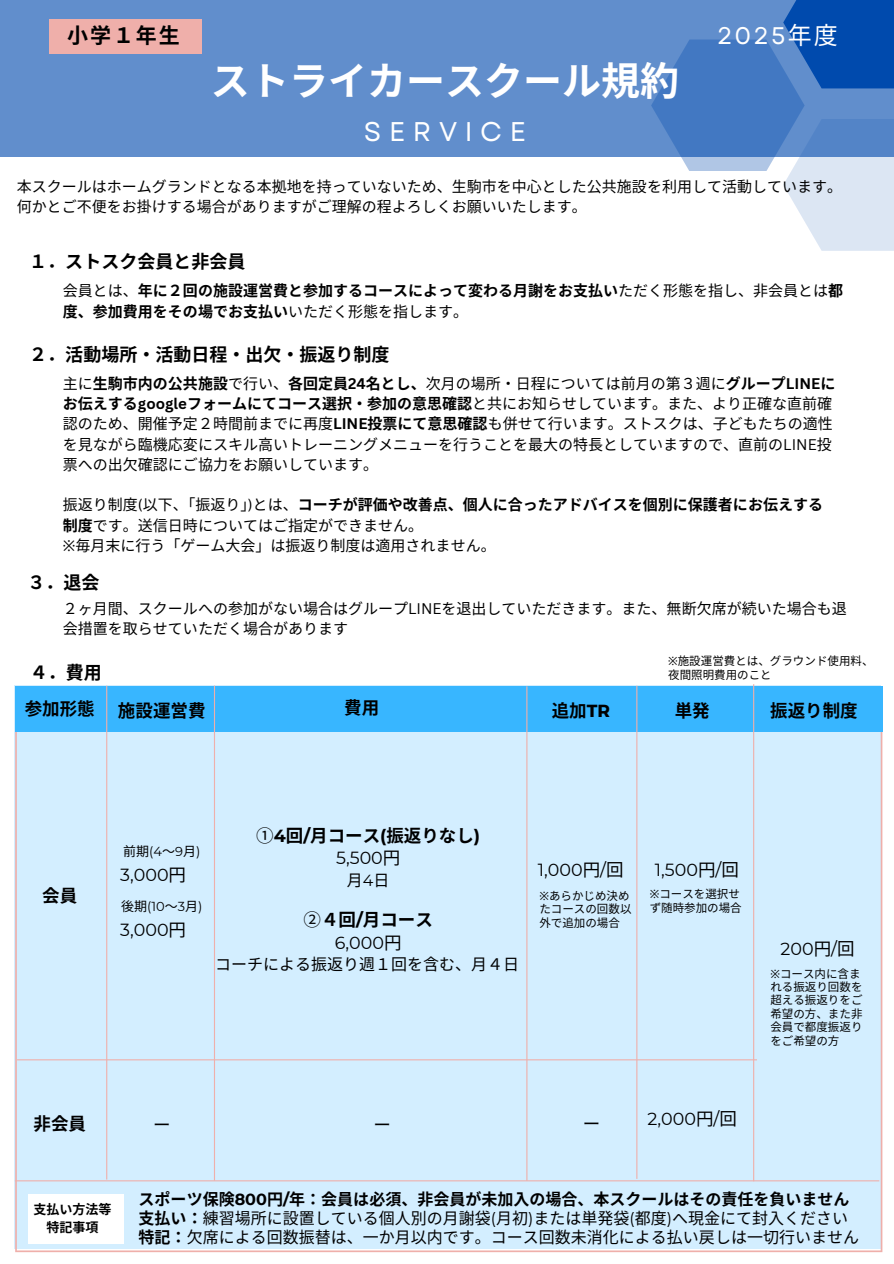
<style>
.page{position:relative;width:894px;height:1264px;background:#fff}
.page>*{position:absolute;margin:0;border:0;box-sizing:border-box;transform-origin:0 0}
.t1{font:700 39px "Noto Sans CJ Ksc";color:#fff}
.t2{font:27px "Garet";letter-spacing:.28em;color:#fff}
.t3{font:24px "Garet";color:#fff}
.t4{font:700 21px "Noto Sans CJ Ksc";color:#000}
.t5{font:700 18px "Noto Sans CJ Ksc";color:#000}
.t6{font:17.55px "Montserrat";color:#000}
.t7{font:700 17.55px "Noto Sans CJ Ksc";color:#000}
.t8{font:17.55px "Noto Sans CJ Ksc";color:#000}
.t9{font:16.05px "Noto Sans CJ Ksc";color:#000}
.t10{font:700 16.05px "Noto Sans CJ Ksc";color:#000}
.t11{font:15px/20.2px "Noto Sans CJ Ksc";color:#000}
.t12{font:700 15px/20.2px "Noto Sans CJ Ksc";color:#000}
.t13{font:700 13.05px "Noto Sans CJ Ksc";color:#000}
.t14{font:13.05px "Montserrat";color:#000}
.t15{font:13.05px "Noto Sans CJ Ksc";color:#000}
.t16{font:11.55px/13.5px "Noto Sans CJ Ksc";color:#000}
.s1{font-family:"Noto Sans CJ Ksc"}
.s2{font-weight:400}
.s3{font-weight:700}
.s4{font-family:"Canva Sans";font-weight:700}
.s5{font-family:"Canva Sans"}
.s6{font-family:"Noto Sans"}
.s7{font-family:"Montserrat"}
</style>
<div class="page">
<div style="left:0;top:0;width:893px;height:157px;background:#618ecc"></div>
<div style="left:49px;top:19px;width:152px;height:34px;background:#efafaa"></div>
<div style="left:15px;top:731px;width:867px;height:520px;background:#d3eeff"></div>
<div style="left:15px;top:686px;width:867px;height:45px;background:#38b6ff"></div>
<hr style="left:17px;top:1059px;width:739px;height:1px;background:#efafaa">
<hr style="left:214px;top:685px;width:1px;height:495px;background:#efafaa">
<hr style="left:106px;top:685px;width:1px;height:494px;background:#efafaa">
<hr style="left:526px;top:686px;width:1px;height:494px;background:#efafaa">
<hr style="left:15px;top:1180px;width:864px;height:1px;background:#efafaa">
<hr style="left:636px;top:685px;width:1px;height:493px;background:#efafaa">
<hr style="left:752px;top:684px;width:2px;height:497px;background:#efafaa">
<div style="left:28px;top:1193px;width:95px;height:50px;background:#fff"></div>
<div style="left:783px;top:0;width:110px;height:88px;background:#004aad"></div>
<svg style="left:651px;top:39px;width:242px;height:212px"></svg>
<h3 class="t4" style="left:67px;top:19px;width:112px">小学１年生</h3>
<p class="t3" style="left:716px;top:18px;width:120px">2025<span class="s1">年度</span></p>
<p class="t1" style="left:211px;top:49px;width:467px">ストライカースクール規約</p>
<p class="t2" style="left:364px;top:112px;width:164px">SERVICE</p>
<p class="t11" style="left:17px;top:176px;width:826px">本スクールはホームグランドとなる本拠地を持っていないため、生駒市を中心とした公共施設を利用して活動しています。</p>
<p class="t11" style="left:17px;top:196px;width:571px">何かとご不便をお掛けする場合がありますがご理解の程よろしくお願いいたします。</p>
<p class="t5" style="left:29px;top:247px;width:218px">１．ストスク会員と非会員</p>
<p class="t12" style="left:63px;top:280px;width:781px"><span class="s2">会員とは、</span>年に２回の施設運営費と参加するコースによって変わる月謝をお支払い<span class="s2">ただく形態を指し、非会員とは</span>都度、参加費用をその場でお支払い<span class="s2">いただく形態を指します。</span></p>
<p class="t5" style="left:29px;top:340px;width:360px">２．活動場所・活動日程・出欠・振返り制度</p>
<p class="t11" style="left:63px;top:372px;width:773px">主に<span class="s3">生駒市内の公共施設</span>で行い、<span class="s3">各回定員</span><span class="s4">24</span><span class="s3">名とし、</span>次月の場所・日程については前月の第３週に<span class="s3">グループ</span><span class="s4">LINE</span><span class="s3">にお伝えする</span><span class="s4">google</span><span class="s3">フォームにてコース選択・参加の意思確認</span>と共にお知らせしています。また、より正確な直前確認のため、開催予定２時間前までに再度<span class="s4">LINE</span><span class="s3">投票にて意思確認</span>も併せて行います。ストスクは、子どもたちの適性を見ながら臨機応変にスキル高いトレーニングメニューを行うことを最大の特長としていますので、直前の<span class="s5">LINE</span>投票への出欠確認にご協力をお願いしています。</p>
<p class="t11" style="left:63px;top:494px;width:761px">振返り制度<span class="s5">(</span>以下、「振返り」<span class="s5">)</span>とは、<span class="s3">コーチが評価や改善点、個人に合ったアドバイスを個別に保護者にお伝えする制度</span>です。送信日時についてはご指定ができません。</p>
<p class="t11" style="left:63px;top:534px;width:434px"><span class="s6">※</span>毎月末に行う「ゲーム大会」は振返り制度は適用されません。</p>
<p class="t5" style="left:27px;top:568px;width:73px">３．退会</p>
<p class="t11" style="left:63px;top:597px;width:783px">２ヶ月間、スクールへの参加がない場合はグループ<span class="s5">LINE</span>を退出していただきます。また、無断欠席が続いた場合も退会措置を取らせていただく場合があります</p>
<p class="t5" style="left:30px;top:657px;width:71px">４．費用</p>
<p class="t16" style="left:668px;top:653px;width:207px"><span class="s6">※</span>施設運営費とは、グラウンド使用料、夜間照明費用のこと</p>
<p class="t7" style="left:25px;top:694px;width:70px">参加形態</p>
<p class="t7" style="left:118px;top:696px;width:87px">施設運営費</p>
<h6 class="t7" style="left:344px;top:694px;width:34px">費用</h6>
<p class="t7" style="left:551px;top:696px;width:60px">追加<span class="s7">TR</span></p>
<p class="t7" style="left:674px;top:696px;width:37px">単発</p>
<p class="t7" style="left:770px;top:696px;width:88px">振返り制度</p>
<h6 class="t7" style="left:42px;top:881px;width:37px">会員</h6>
<p class="t7" style="left:33px;top:1109px;width:54px">非会員</p>
<p class="t15" style="left:123px;top:840px;width:79px">前期<span class="s7">(4</span>～<span class="s7">9</span>月 <span class="s7">)</span></p>
<p class="t6" style="left:120px;top:864px;width:67px">3,000<span class="s1">円</span></p>
<p class="t6" style="left:120px;top:918px;width:67px">3,000<span class="s1">円</span></p>
<h6 class="t14" style="left:121px;top:898px;width:83px"><span class="s1">後期</span>(10<span class="s1">～</span>3<span class="s1">月</span> )</h6>
<h4 class="t7" style="left:256px;top:821px;width:225px"><span class="s2">①</span><span class="s7">4</span>回<span class="s7">/</span>月コース<span class="s7">(</span>振返りなし<span class="s7">)</span></h4>
<h1 class="t6" style="left:336px;top:847px;width:66px">5,500<span class="s1">円</span></h1>
<h2 class="t9" style="left:347px;top:866px;width:38px">月<span class="s7">4</span>日</h2>
<p class="t7" style="left:303px;top:905px;width:131px"><span class="s2">②</span>４回<span class="s7">/</span>月コース</p>
<p class="t6" style="left:335px;top:931px;width:68px">6,000<span class="s1">円</span></p>
<h6 class="t9" style="left:215px;top:951px;width:300px">コーチによる振返り週１回を含む、月４日</h6>
<p class="t6" style="left:538px;top:858px;width:87px">1,000<span class="s1">円</span>/<span class="s1">回</span></p>
<p class="t16" style="left:539px;top:888px;width:93px;text-align:justify"><span class="s6">※</span>あらかじめ決めたコースの回数以外で追加の場合</p>
<p class="t6" style="left:654px;top:858px;width:86px">1,500<span class="s1">円</span>/<span class="s1">回</span></p>
<p class="t16" style="left:649px;top:886px;width:93px"><span class="s6">※</span>コースを選択せず随時参加の場合</p>
<h5 class="t8" style="left:153px;top:1110px;width:19px">ー</h5>
<h5 class="t8" style="left:373px;top:1110px;width:19px">ー</h5>
<h6 class="t8" style="left:582px;top:1109px;width:19px">ー</h6>
<h5 class="t6" style="left:647px;top:1108px;width:91px">2,000<span class="s1">円</span>/<span class="s1">回</span></h5>
<p class="t6" style="left:780px;top:938px;width:76px">200<span class="s1">円</span>/<span class="s1">回</span></p>
<p class="t16" style="left:770px;top:965px;width:94px"><span class="s6">※</span>コース内に含まれる振返り回数を超える振返りをご希望の方、また非会員で都度振返りをご希望の方</p>
<h5 class="t13" style="left:33px;top:1199px;width:80px">支払い方法等</h5>
<h5 class="t13" style="left:46px;top:1216px;width:54px">特記事項</h5>
<p class="t10" style="left:139px;top:1185px;width:712px">スポーツ保険<span class="s7">800</span>円<span class="s7">/</span>年： 会員は必須、非会員が未加入の場合、本スクールはその責任を負いません</p>
<p class="t9" style="left:139px;top:1204px;width:710px"><span class="s3">支払い：</span> 練習場所に設置している個人別の月謝袋<span class="s7">(</span>月初<span class="s7">)</span>または単発袋<span class="s7">(</span>都度<span class="s7">)</span>へ現金にて封入ください</p>
<p class="t9" style="left:139px;top:1224px;width:721px"><span class="s3">特記：</span> 欠席による回数振替は、一か月以内です。コース回数未消化による払い戻しは一切行いません</p>
</div>
